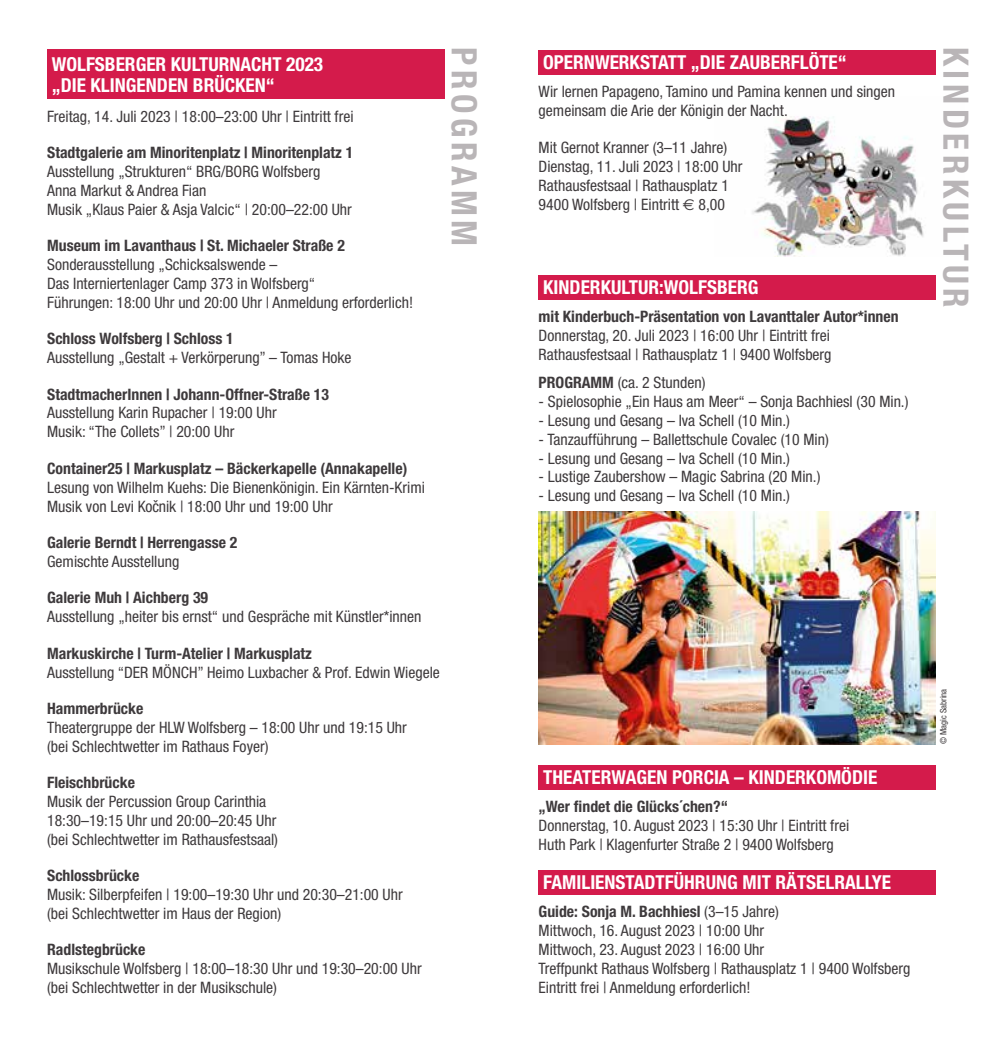
<style>
.page{position:relative;width:983px;height:1042px;background:#fff}
.page>*{position:absolute;margin:0;border:0;box-sizing:border-box;transform-origin:0 0}
.t1{font:700 condensed 35px "Helvetica Neue";letter-spacing:.13em;color:#b9b5b7}
.t2{font:700 condensed 19.25px/21px "Helvetica Neue";color:#fff}
.t3{font:condensed 15.75px/18.9px "Helvetica Neue";color:#3e3a3c}
.t4{font:700 condensed 15.75px "Helvetica Neue";color:#3e3a3c}
.t5{font:condensed 8.75px "Helvetica Neue";color:#3e3a3c}
.s1{font-family:"Euro Sans";font-stretch:normal}
.s2{font-weight:700}
</style>
<div class="page">
<img style="left:752px;top:116px;width:172px;height:141px">
<div style="left:47px;top:50px;width:397px;height:49px;background:#d41b4b"></div>
<div style="left:538px;top:50px;width:397px;height:24px;background:#d41b4b"></div>
<div style="left:538px;top:275px;width:397px;height:25px;background:#d41b4b"></div>
<img style="left:538px;top:511px;width:397px;height:233px">
<div style="left:538px;top:765px;width:397px;height:25px;background:#d41b4b"></div>
<div style="left:538px;top:870px;width:397px;height:25px;background:#d41b4b"></div>
<p class="t2" style="left:52px;top:53px;width:273px">WOLFSBERGER KULTURNACHT 2023 „DIE KLINGENDEN BRÜCKEN“</p>
<h1 class="t1" style="left:485px;top:47px;width:201px;rotate:90deg">PROGRAMM</h1>
<h1 class="t1" style="left:976px;top:47px;width:262px;rotate:90deg">KINDERKULTUR</h1>
<p class="t2" style="left:543px;top:51px;width:305px">OPERNWERKSTATT „DIE ZAUBERFLÖTE“</p>
<p class="t3" style="left:538px;top:82px;width:358px">Wir lernen Papageno, Tamino und Pamina kennen und singen gemeinsam die Arie der Königin der Nacht.</p>
<p class="t3" style="left:538px;top:138px;width:205px">Mit Gernot Kranner (3–11 Jahre)<br>Dienstag, 11. Juli 2023 | 18:00 Uhr Rathausfestsaal | Rathausplatz 1<br>9400 Wolfsberg | Eintritt <span class="s1">€</span> 8,00</p>
<p class="t3" style="left:47px;top:106px;width:308px">Freitag, 14. Juli 2023 | 18:00–23:00 Uhr | Eintritt frei</p>
<p class="t4" style="left:47px;top:143px;width:307px">Stadtgalerie am Minoritenplatz | Minoritenplatz 1</p>
<p class="t3" style="left:47px;top:162px;width:306px">Ausstellung „Strukturen“ BRG/BORG Wolfsberg<br>Anna Markut &amp; Andrea Fian<br>Musik „Klaus Paier &amp; Asja Valcic“ | 20:00–22:00 Uhr</p>
<p class="t4" style="left:47px;top:236px;width:299px">Museum im Lavanthaus | St. Michaeler Straße 2</p>
<p class="t3" style="left:47px;top:255px;width:367px">Sonderausstellung „Schicksalswende –<br>Das Interniertenlager Camp 373 in Wolfsberg“<br>Führungen: 18:00 Uhr und 20:00 Uhr | Anmeldung erforderlich!</p>
<p class="t4" style="left:47px;top:329px;width:188px">Schloss Wolfsberg | Schloss 1</p>
<p class="t3" style="left:47px;top:348px;width:306px">Ausstellung „Gestalt + Verkörperung” – Tomas Hoke</p>
<p class="t4" style="left:47px;top:384px;width:283px">StadtmacherInnen | Johann-Offner-Straße 13</p>
<p class="t3" style="left:47px;top:403px;width:231px">Ausstellung Karin Rupacher | 19:00 Uhr<br>Musik: “The Collets” | 20:00 Uhr</p>
<p class="t4" style="left:47px;top:459px;width:361px">Container25 | Markusplatz – Bäckerkapelle (Annakapelle)</p>
<p class="t3" style="left:47px;top:477px;width:379px">Lesung von Wilhelm Kuehs: Die Bienenkönigin. Ein Kärnten-Krimi<br>Musik von Levi Kocˇnik | 18:00 Uhr und 19:00 Uhr</p>
<p class="t4" style="left:47px;top:533px;width:192px">Galerie Berndt | Herrengasse 2</p>
<p class="t3" style="left:47px;top:552px;width:134px">Gemischte Ausstellung</p>
<p class="t4" style="left:47px;top:588px;width:162px">Galerie Muh | Aichberg 39</p>
<p class="t3" style="left:47px;top:607px;width:376px">Ausstellung „heiter bis ernst“ und Gespräche mit Künstler*innen</p>
<p class="t4" style="left:47px;top:643px;width:266px">Markuskirche | Turm-Atelier | Markusplatz</p>
<p class="t3" style="left:47px;top:662px;width:394px">Ausstellung “DER MÖNCH” Heimo Luxbacher &amp; Prof. Edwin Wiegele</p>
<p class="t4" style="left:47px;top:699px;width:98px">Hammerbrücke</p>
<p class="t3" style="left:47px;top:718px;width:361px">Theatergruppe der HLW Wolfsberg – 18:00 Uhr und 19:15 Uhr (bei Schlechtwetter im Rathaus Foyer)</p>
<p class="t4" style="left:47px;top:773px;width:89px">Fleischbrücke</p>
<p class="t3" style="left:47px;top:792px;width:232px">Musik der Percussion Group Carinthia<br>18:30–19:15 Uhr und 20:00–20:45 Uhr (bei Schlechtwetter im Rathausfestsaal)</p>
<p class="t4" style="left:47px;top:866px;width:94px">Schlossbrücke</p>
<p class="t3" style="left:47px;top:885px;width:357px">Musik: Silberpfeifen | 19:00–19:30 Uhr und 20:30–21:00 Uhr (bei Schlechtwetter im Haus der Region)</p>
<p class="t4" style="left:47px;top:940px;width:100px">Radlstegbrücke</p>
<p class="t3" style="left:47px;top:959px;width:376px">Musikschule Wolfsberg | 18:00–18:30 Uhr und 19:30–20:00 Uhr (bei Schlechtwetter in der Musikschule)</p>
<p class="t2" style="left:543px;top:277px;width:216px">KINDERKULTUR:WOLFSBERG</p>
<p class="t4" style="left:538px;top:307px;width:361px">mit Kinderbuch-Präsentation von Lavanttaler Autor*innen</p>
<p class="t3" style="left:538px;top:326px;width:294px">Donnerstag, 20. Juli 2023 | 16:00 Uhr | Eintritt frei<br>Rathausfestsaal | Rathausplatz 1 | 9400 Wolfsberg</p>
<p class="t3" style="left:538px;top:373px;width:168px"><span class="s2">PROGRAMM</span> (ca. 2 Stunden)</p>
<p class="t3" style="left:538px;top:392px;width:371px">- Spielosophie „Ein Haus am Meer“ – Sonja Bachhiesl (30 Min.)</p>
<p class="t3" style="left:538px;top:411px;width:253px">- Lesung und Gesang – Iva Schell (10 Min.)</p>
<p class="t3" style="left:538px;top:429px;width:292px">- Tanzaufführung – Ballettschule Covalec (10 Min)</p>
<p class="t3" style="left:538px;top:448px;width:253px">- Lesung und Gesang – Iva Schell (10 Min.)</p>
<p class="t3" style="left:538px;top:467px;width:283px">- Lustige Zaubershow – Magic Sabrina (20 Min.)</p>
<p class="t3" style="left:538px;top:486px;width:253px">- Lesung und Gesang – Iva Schell (10 Min.)</p>
<p class="t5" style="left:938px;top:744px;width:57px;rotate:-90deg">© Magic Sabrina</p>
<p class="t2" style="left:543px;top:766px;width:335px">THEATERWAGEN PORCIA – KINDERKOMÖDIE</p>
<p class="t4" style="left:538px;top:797px;width:191px">„Wer findet die Glücks´chen?“</p>
<p class="t3" style="left:538px;top:816px;width:312px">Donnerstag, 10. August 2023 | 15:30 Uhr | Eintritt frei<br>Huth Park | Klagenfurter Straße 2 | 9400 Wolfsberg</p>
<p class="t2" style="left:543px;top:871px;width:349px">FAMILIENSTADTFÜHRUNG MIT RÄTSELRALLYE</p>
<p class="t3" style="left:538px;top:902px;width:373px"><span class="s2">Guide: Sonja M. Bachhiesl</span> (3–15 Jahre)<br>Mittwoch, 16. August 2023 | 10:00 Uhr<br>Mittwoch, 23. August 2023 | 16:00 Uhr<br>Treffpunkt Rathaus Wolfsberg | Rathausplatz 1 | 9400 Wolfsberg Eintritt frei | Anmeldung erforderlich!</p>
</div>
